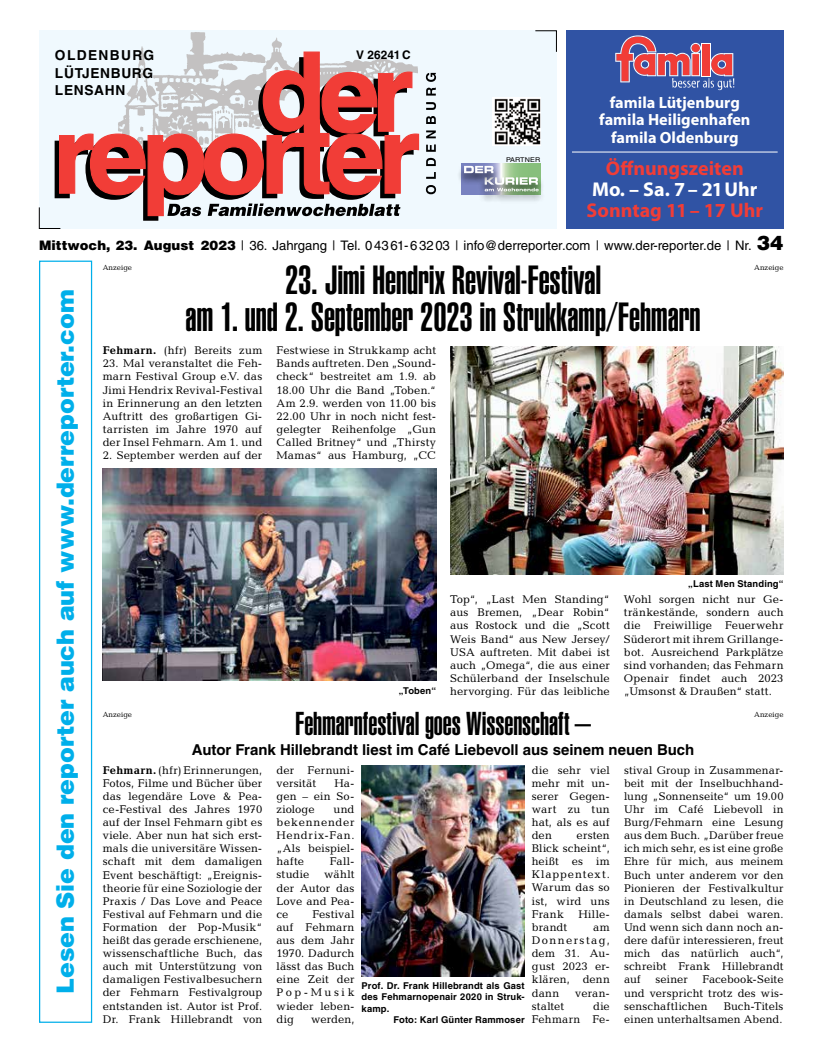
<style>
.page{position:relative;width:819px;height:1053px;background:#fff}
.page>*{position:absolute;margin:0;border:0;box-sizing:border-box;transform-origin:0 0}
.t1{font:40px/37.5px "Helvetica LT Std Ultra Comp";letter-spacing:-.005em;color:#000;text-align:center}
.t2{font:32.5px "Helvetica LT Std Ultra Comp";letter-spacing:-.005em;color:#000}
.t3{font:900 23.75px "Helvetica LT Std";letter-spacing:-.005em;color:#00afea}
.t4{font:700 20px/21.2px "Myriad Pro";color:#f13d37;text-align:center}
.t5{font:700 16.25px/17.5px "Myriad Pro";color:#fff;text-align:center}
.t6{font:700 15px "Helvetica LT Std";color:#000}
.t7{font:700 13.75px/17.5px "Helvetica LT Std";letter-spacing:.05em;color:#000}
.t8{font:700 13.75px "Helvetica LT Std";letter-spacing:.1em;color:#000}
.t9{font:13.12px "Helvetica LT Std";color:#000}
.t10{font:700 11.88px "Helvetica LT Std";color:#000}
.t11{font:11.25px/13.1px "Candida Std";letter-spacing:.015em;color:#000;text-align:justify}
.t12{font:700 9.38px "Helvetica LT Std";letter-spacing:.015em;color:#000}
.t13{font:7.5px "Candida Std";color:#000}
.t14{font:6.5px "Helvetica LT Std";letter-spacing:.005em;color:#000;scale:1.1 1}
.s1{color:#fff}
.s2{font-weight:900}
.s3{font-weight:900;font-size:20px}
.s4{font-weight:700}
</style>
<div class="page">
<div style="left:39px;top:260px;width:53px;height:762px;border:1px solid #00afea"></div>
<div style="left:39px;top:30px;width:517px;height:199px;background:#f0f9fe"></div>
<svg style="left:535px;top:30px;width:21px;height:22px"></svg>
<img style="left:140px;top:32px;width:142px;height:19px">
<svg style="left:426px;top:185px;width:10px;height:9px"></svg>
<svg style="left:426px;top:172px;width:10px;height:7px"></svg>
<svg style="left:426px;top:158px;width:10px;height:8px"></svg>
<svg style="left:426px;top:144px;width:10px;height:8px"></svg>
<svg style="left:426px;top:130px;width:10px;height:8px"></svg>
<svg style="left:426px;top:116px;width:10px;height:8px"></svg>
<svg style="left:426px;top:102px;width:10px;height:8px"></svg>
<svg style="left:426px;top:73px;width:10px;height:23px"></svg>
<svg style="left:39px;top:51px;width:380px;height:178px"></svg>
<svg style="left:461px;top:164px;width:79px;height:30px"></svg>
<div style="left:478px;top:176px;width:66px;height:21px;background:#000;opacity:.75"></div>
<div style="left:457px;top:164px;width:43px;height:21px;background:#000;opacity:.75"></div>
<div style="left:478px;top:187px;width:67px;height:16px;background:#000;opacity:.75"></div>
<svg style="left:464px;top:166px;width:74px;height:25px;background:#9dafad"></svg>
<img style="left:492px;top:97px;width:48px;height:48px">
<div style="left:566px;top:30px;width:217px;height:199px;background:#3053a4"></div>
<svg style="left:615px;top:35px;width:119px;height:55px"></svg>
<hr style="left:572px;top:151px;width:205px;height:1px;background:#fff">
<img style="left:103px;top:469px;width:333px;height:211px">
<img style="left:450px;top:346px;width:333px;height:228px">
<img style="left:361px;top:765px;width:163px;height:211px">
<p class="t8" style="left:55px;top:47px;width:101px">Oldenburg</p>
<p class="t10" style="left:356px;top:47px;width:56px">V 26241C</p>
<p class="t7" style="left:55px;top:64px;width:100px">Lütjenburg<br>Lensahn</p>
<p class="t14" style="left:506px;top:155px;width:33px">Partn er</p>
<p class="t5" style="left:599px;top:94px;width:153px">famila Lütjenburg famila Heiligenhafen famila Oldenburg</p>
<p class="t4" style="left:586px;top:158px;width:178px">Öffnungszeiten<br><span class="s1">Mo. – Sa. 7 – 21 Uhr<br></span>Sonntag 11 – 17 Uhr</p>
<p class="t9" style="left:39px;top:238px;width:746px"><span class="s2">Mittwoch, 23. August 2023</span> | 36. Jahrgang | Tel. 04361-63203 | info@derreporter.com | www.der-reporter.de | Nr. <span class="s3">34</span></p>
<h3 class="t3" style="left:50px;top:993px;width:705px;rotate:-90deg">Lesen Sie den reporter auch auf www.derreporter.com</h3>
<p class="t1" style="left:186px;top:261px;width:516px">23. Jimi Hendrix Revival-Festival<br>am 1. und 2. September 2023 in Strukkamp/Fehmarn</p>
<p class="t11" style="left:103px;top:344px;width:161px"><span class="s4">Fehmarn.</span> (hfr) Bereits zum</p>
<p class="t11" style="left:103px;top:357px;width:161px">23. Mal veranstaltet die Feh&shy;marn Festival Group e.V. das Jimi Hendrix Revival-Festival in Erinnerung an den letzten Auftritt des großartigen Gi&shy;tarristen im Jahre 1970 auf der Insel Fehmarn. Am 1. und</p>
<p class="t11" style="left:103px;top:448px;width:161px">2. September werden auf der</p>
<p class="t13" style="left:103px;top:263px;width:31px">Anzeige</p>
<p class="t13" style="left:754px;top:263px;width:31px">Anzeige</p>
<p class="t11" style="left:276px;top:344px;width:161px">Festwiese in Strukkamp acht Bands auftreten. Den „Sound&shy;check“ bestreitet am 1.9. ab 18.00 Uhr die Band „Toben.“ Am 2.9. werden von 11.00 bis 22.00 Uhr in noch nicht fest&shy;gelegter Reihenfolge „Gun Called Britney“ und „Thirsty Mamas“ aus Hamburg, „CC</p>
<p class="t12" style="left:688px;top:578px;width:97px">„Last Men Standing“</p>
<p class="t11" style="left:450px;top:593px;width:161px">Top“, „Last Men Standing“ aus Bremen, „Dear Robin“ aus Rostock und die „Scott Weis Band“ aus New Jersey/ USA auftreten. Mit dabei ist auch „Omega“, die aus einer Schülerband der Inselschule hervorging. Für das leibliche</p>
<p class="t11" style="left:624px;top:593px;width:161px">Wohl sorgen nicht nur Ge&shy;tränkestände, sondern auch die Freiwillige Feuerwehr Süderort mit ihrem Grillange&shy;bot. Ausreichend Parkplätze sind vorhanden; das Fehmarn Openair findet auch 2023 „Umsonst &amp; Draußen“ statt.</p>
<p class="t2" style="left:295px;top:704px;width:297px">Fehmarnfestival goes Wissenschaft –</p>
<p class="t6" style="left:192px;top:740px;width:504px">Autor Frank Hillebrandt liest im Café Liebevoll aus seinem neuen Buch</p>
<p class="t11" style="left:103px;top:763px;width:161px"><span class="s4">Fehmarn.</span> (hfr) Erinnerungen, Fotos, Filme und Bücher über das legendäre Love &amp; Pea&shy;ce-Festival des Jahres 1970 auf der Insel Fehmarn gibt es viele. Aber nun hat sich erst&shy;mals die universitäre Wissen&shy;schaft mit dem damaligen Event beschäftigt: „Ereignis&shy;theorie für eine Soziologie der Praxis / Das Love and Peace Festival auf Fehmarn und die Formation der Pop-Musik“ heißt das gerade erschienene, wissenschaftliche Buch, das auch mit Unterstützung von damaligen Festivalbesuchern der Fehmarn Festivalgroup entstanden ist. Autor ist Prof.<br>Dr. Frank Hillebrandt von</p>
<p class="t11" style="left:276px;top:763px;width:79px">der Fernuni&shy;versität</p>
<p class="t12" style="left:399px;top:685px;width:39px">„Toben“</p>
<p class="t13" style="left:103px;top:709px;width:31px">Anzeige</p>
<p class="t13" style="left:754px;top:709px;width:31px">Anzeige</p>
<p class="t11" style="left:531px;top:763px;width:79px">die sehr viel mehr mit un&shy;serer Gegen&shy;wart zu tun hat, als es auf den</p>
<p class="t11" style="left:624px;top:763px;width:161px">stival Group in Zusammenar&shy;beit mit der Inselbuchhand&shy;lung „Sonnenseite“ um 19.00<br>Uhr im Café Liebevoll in Burg/Fehmarn eine Lesung aus dem Buch. „Darüber freue ich mich sehr, es ist eine große Ehre für mich, aus meinem Buch unter anderem vor den Pionieren der Festivalkultur in Deutschland zu lesen, die damals selbst dabei waren.<br>Und wenn sich dann noch an&shy;dere dafür interessieren, freut mich das natürlich auch“, schreibt Frank Hillebrandt auf</p>
<p class="t11" style="left:276px;top:776px;width:79px;text-indent:58px">Ha&shy;gen – ein So&shy;ziologe</p>
<p class="t11" style="left:276px;top:802px;width:79px;text-indent:57px">und bekennender Hendrix-Fan. „Als beispiel&shy;hafte</p>
<p class="t11" style="left:531px;top:828px;width:79px;text-indent:45px">ersten Blick scheint“, heißt es im Klappentext.<br>Warum das so ist, wird uns Frank</p>
<p class="t11" style="left:330px;top:854px;width:26px">Fall-</p>
<p class="t11" style="left:276px;top:868px;width:79px;text-indent:48px">wählt der Autor das Love and Pea&shy;ce</p>
<p class="t11" style="left:276px;top:868px;width:34px">studie</p>
<p class="t11" style="left:578px;top:907px;width:33px">Hille-</p>
<p class="t11" style="left:276px;top:907px;width:79px;text-indent:36px">Festival auf Fehmarn aus dem Jahr 1970. Dadurch lässt das Buch eine Zeit der Pop-Musik wieder leben&shy;dig</p>
<p class="t11" style="left:531px;top:920px;width:37px">brandt</p>
<p class="t11" style="left:531px;top:920px;width:79px;text-indent:61px">am Donnerstag, dem 31. Au&shy;gust 2023 er&shy;klären, denn dann</p>
<p class="t11" style="left:624px;top:973px;width:161px;text-indent:78px">Facebook-Seite und verspricht trotz des wis&shy;senschaftlichen</p>
<p class="t11" style="left:655px;top:973px;width:34px">seiner</p>
<p class="t12" style="left:361px;top:979px;width:164px">Prof. Dr. Frank Hillebrandt als Gast</p>
<p class="t12" style="left:361px;top:991px;width:164px">des Fehmarnopenair 2020 in Struk-</p>
<p class="t12" style="left:361px;top:1002px;width:29px">kamp.</p>
<p class="t12" style="left:393px;top:1013px;width:133px">Foto: Karl Günter Rammoser</p>
<p class="t11" style="left:575px;top:986px;width:36px">veran-</p>
<p class="t11" style="left:531px;top:999px;width:79px;text-align:right">die<br>Fehmarn Fe-</p>
<p class="t11" style="left:531px;top:999px;width:34px">staltet</p>
<p class="t11" style="left:624px;top:999px;width:161px;text-align:right">Buch-Titels<br>einen unterhaltsamen Abend.</p>
<p class="t11" style="left:311px;top:1012px;width:45px">werden,</p>
</div>
